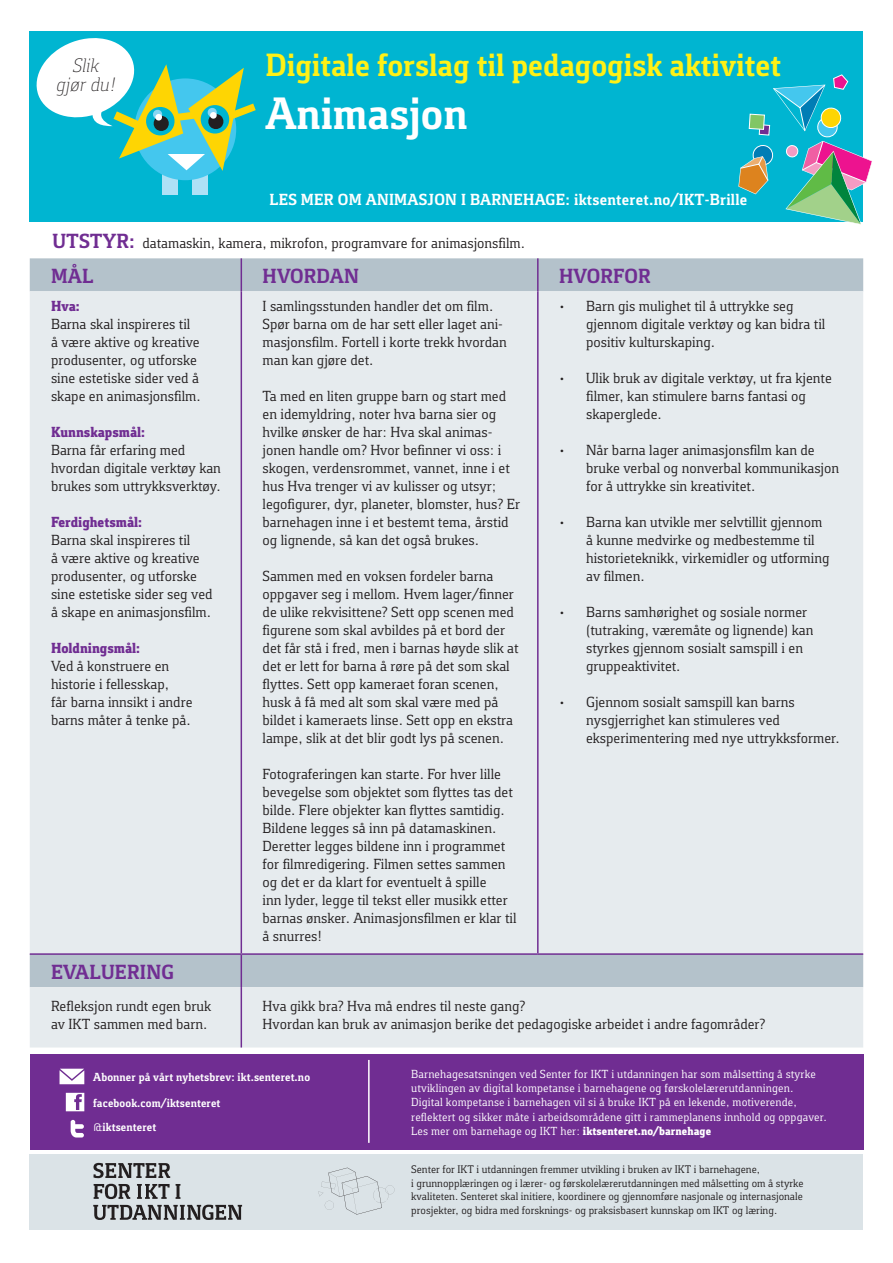
<style>
.page{position:relative;width:893px;height:1263px;background:#fff}
.page>*{position:absolute;margin:0;border:0;box-sizing:border-box;transform-origin:0 0}
.t1{font:700 46.5px "Foral Pro";color:#fff}
.t2{font:700 33px "Foral Pro";color:#fff116}
.t3{font:700 21px "Foral Pro";letter-spacing:.01em;color:#702d92}
.t4{font:italic 300 19.95px "Foral Pro";color:#231f20}
.INFORMASJONSSKRIV{font:700 16.5px "Foral Pro";letter-spacing:.015em;color:#fff}
.t5{font:15px/18px "Foral Pro";color:#231f20}
.t6{font:800 15px "Foral Pro";color:#702d92}
.t7{font:12px/14.2px "Foral Pro";letter-spacing:.01em;color:#fff}
.t8{font:700 12px "Foral Pro";letter-spacing:.01em;color:#fff}
.t9{font:11.25px/13.5px "Foral Pro";color:#231f20}
.s1{font-weight:700;font-size:21px;color:#702d92}
.s2{font-weight:400}
.s3{font-weight:800}
</style>
<div class="page">
<div style="left:30px;top:31px;width:833px;height:190px;background:#00b5d1"></div>
<div style="left:30px;top:1054px;width:833px;height:95px;background:#702d92"></div>
<svg style="left:738px;top:75px;width:134px;height:150px"></svg>
<div style="left:192px;top:170px;width:16px;height:25px;background:#afe1f6"></div>
<div style="left:162px;top:170px;width:16px;height:25px;background:#afe1f6"></div>
<div style="left:134px;top:78px;width:102px;height:102px;background:#44c7ee;border-radius:50%"></div>
<svg style="left:66px;top:1093px;width:18px;height:18px"></svg>
<svg style="left:71px;top:1120px;width:13px;height:17px"></svg>
<svg style="left:60px;top:1069px;width:24px;height:15px"></svg>
<svg style="left:36px;top:38px;width:220px;height:133px"></svg>
<div style="left:30px;top:1154px;width:833px;height:75px;background:#dbe3e7"></div>
<hr style="left:368px;top:1060px;width:2px;height:83px;background:#fff">
<svg style="left:93px;top:1163px;width:77px;height:15px"></svg>
<svg style="left:94px;top:1184px;width:36px;height:15px"></svg>
<svg style="left:137px;top:1184px;width:33px;height:15px"></svg>
<svg style="left:176px;top:1184px;width:4px;height:15px"></svg>
<svg style="left:93px;top:1205px;width:149px;height:15px"></svg>
<svg style="left:318px;top:1168px;width:76px;height:46px"></svg>
<div style="left:30px;top:258px;width:833px;height:33px;background:#b4c2cb"></div>
<div style="left:30px;top:291px;width:833px;height:756px;background:#e6ebee"></div>
<hr style="left:241px;top:258px;width:1px;height:33px;background:#702d92">
<hr style="left:241px;top:291px;width:1px;height:662px;background:#702d92">
<hr style="left:241px;top:987px;width:1px;height:60px;background:#702d92">
<hr style="left:537px;top:258px;width:2px;height:33px;background:#702d92">
<hr style="left:537px;top:291px;width:2px;height:662px;background:#702d92">
<hr style="left:241px;top:953px;width:297px;height:2px;background:#702d92">
<hr style="left:538px;top:953px;width:325px;height:2px;background:#702d92">
<hr style="left:30px;top:953px;width:211px;height:2px;background:#702d92">
<hr style="left:241px;top:955px;width:1px;height:32px;background:#702d92">
<p class="t4" style="left:72px;top:54px;width:28px">Slik</p>
<p class="t4" style="left:55px;top:73px;width:61px">gjør du!</p>
<p class="t2" style="left:266px;top:46px;width:517px">Digitale forslag til pedagogisk aktivitet</p>
<p class="t1" style="left:266px;top:87px;width:203px">Animasjon</p>
<p class="INFORMASJONSSKRIV" style="left:269px;top:190px;width:479px">LES MER OM ANIMASJON I BARNEHAGE: iktsenteret.no/IKT-Brille</p>
<p class="t5" style="left:52px;top:234px;width:474px"><span class="s1">UTSTYR:</span> datamaskin, kamera, mikrofon, programvare for animasjonsfilm.</p>
<p class="t3" style="left:51px;top:264px;width:44px">MÅL</p>
<p class="t3" style="left:263px;top:264px;width:98px">HVORDAN</p>
<p class="t3" style="left:559px;top:264px;width:93px">HVORFOR</p>
<p class="t6" style="left:51px;top:297px;width:30px">Hva:</p>
<p class="t5" style="left:51px;top:315px;width:151px">Barna skal inspireres til å være aktive og kreative produsenter, og utforske sine estetiske sider ved å skape en animasjonsfilm.</p>
<p class="t6" style="left:51px;top:423px;width:96px">Kunnskapsmål:</p>
<p class="t5" style="left:51px;top:441px;width:171px">Barna får erfaring med hvordan digitale verktøy kan brukes som uttrykksverktøy.</p>
<p class="t6" style="left:51px;top:513px;width:93px">Ferdighetsmål:</p>
<p class="t5" style="left:51px;top:531px;width:163px">Barna skal inspireres til<br>å være aktive og kreative produsenter, og utforske sine estetiske sider seg ved å skape en animasjonsfilm.</p>
<p class="t6" style="left:51px;top:639px;width:91px">Holdningsmål:</p>
<p class="t5" style="left:51px;top:657px;width:120px">Ved å konstruere en</p>
<p class="t5" style="left:51px;top:675px;width:120px">historie i fellesskap,</p>
<p class="t5" style="left:51px;top:693px;width:143px">får barna innsikt i andre barns måter å tenke på.</p>
<p class="t5" style="left:263px;top:297px;width:246px">I samlingsstunden handler det om film.<br>Spør barna om de har sett eller laget ani&shy;masjonsfilm. Fortell i korte trekk hvordan man kan gjøre det.</p>
<p class="t5" style="left:263px;top:387px;width:259px">Ta med en liten gruppe barn og start med en idemyldring, noter hva barna sier og hvilke ønsker de har: Hva skal animas&shy;jonen handle om? Hvor befinner vi oss: i skogen, verdensrommet, vannet, inne i et hus Hva trenger vi av kulisser og utsyr; legofigurer, dyr, planeter, blomster, hus? Er barnehagen inne i et bestemt tema, årstid og lignende, så kan det også brukes.</p>
<p class="t5" style="left:263px;top:567px;width:258px">Sammen med en voksen fordeler barna oppgaver seg i mellom. Hvem lager/finner de ulike rekvisittene? Sett opp scenen med figurene som skal avbildes på et bord der det får stå i fred, men i barnas høyde slik at det er lett for barna å røre på det som skal flyttes. Sett opp kameraet foran scenen, husk å få med alt som skal være med på bildet i kameraets linse. Sett opp en ekstra lampe, slik at det blir godt lys på scenen.</p>
<p class="t5" style="left:263px;top:765px;width:255px">Fotograferingen kan starte. For hver lille bevegelse som objektet som flyttes tas det bilde. Flere objekter kan flyttes samtidig.<br>Bildene legges så inn på datamaskinen.<br>Deretter legges bildene inn i programmet for filmredigering. Filmen settes sammen og det er da klart for eventuelt å spille<br>inn lyder, legge til tekst eller musikk etter barnas ønsker. Animasjonsfilmen er klar til å snurres!</p>
<p class="t5" style="left:586px;top:297px;width:241px;text-indent:-27px">• Barn gis mulighet til å uttrykke seg gjennom digitale verktøy og kan bidra til positiv kulturskaping.</p>
<p class="t5" style="left:586px;top:369px;width:247px;text-indent:-27px">• Ulik bruk av digitale verktøy, ut fra kjente filmer, kan stimulere barns fantasi og skaperglede.</p>
<p class="t5" style="left:586px;top:441px;width:255px;text-indent:-27px">• Når barna lager animasjonsfilm kan de bruke verbal og nonverbal kommunikasjon for å uttrykke sin kreativitet.</p>
<p class="t5" style="left:586px;top:513px;width:245px;text-indent:-27px">• Barna kan utvikle mer selvtillit gjennom å kunne medvirke og medbestemme til historieteknikk, virkemidler og utforming av filmen.</p>
<p class="t5" style="left:586px;top:603px;width:229px;text-indent:-27px">• Barns samhørighet og sosiale normer (tutraking, væremåte og lignende) kan styrkes gjennom sosialt samspill i en gruppeaktivitet.</p>
<p class="t5" style="left:586px;top:693px;width:255px;text-indent:-27px">• Gjennom sosialt samspill kan barns nysgjerrighet kan stimuleres ved eksperimentering med nye uttrykksformer.</p>
<p class="t3" style="left:51px;top:959px;width:125px">EVALUERING</p>
<p class="t5" style="left:51px;top:997px;width:162px">Refleksjon rundt egen bruk av IKT sammen med barn.</p>
<p class="t5" style="left:263px;top:997px;width:504px">Hva gikk bra? Hva må endres til neste gang?<br>Hvordan kan bruk av animasjon berike det pedagogiske arbeidet i andre fagområder?</p>
<p class="t8" style="left:93px;top:1070px;width:218px">Abonner på vårt nyhetsbrev: ikt.senteret.no</p>
<p class="t8" style="left:93px;top:1096px;width:129px">facebook.com/iktsenteret</p>
<p class="t8" style="left:94px;top:1120px;width:64px"><span class="s2">@</span>iktsenteret</p>
<p class="t7" style="left:411px;top:1067px;width:417px">Barnehagesatsningen ved Senter for IKT i utdanningen har som målsetting å styrke utviklingen av digital kompetanse i barnehagene og førskolelærerutdanningen.<br>Digital kompetanse i barnehagen vil si å bruke IKT på en lekende, motiverende, reflektert og sikker måte i arbeidsområdene gitt i rammeplanens innhold og oppgaver.<br>Les mer om barnehage og IKT her: <span class="s3">iktsenteret.no/barnehage</span></p>
<p class="t9" style="left:411px;top:1163px;width:350px">Senter for IKT i utdanningen fremmer utvikling i bruken av IKT i barnehagene,</p>
<p class="t9" style="left:411px;top:1176px;width:394px">i grunnopplæringen og i lærer- og førskolelærerutdanningen med målsetting om å styrke kvaliteten. Senteret skal initiere, koordinere og gjennomføre nasjonale og internasjonale</p>
<p class="t9" style="left:411px;top:1203px;width:367px">prosjekter, og bidra med forsknings- og praksisbasert kunnskap om IKT og læring.</p>
</div>
